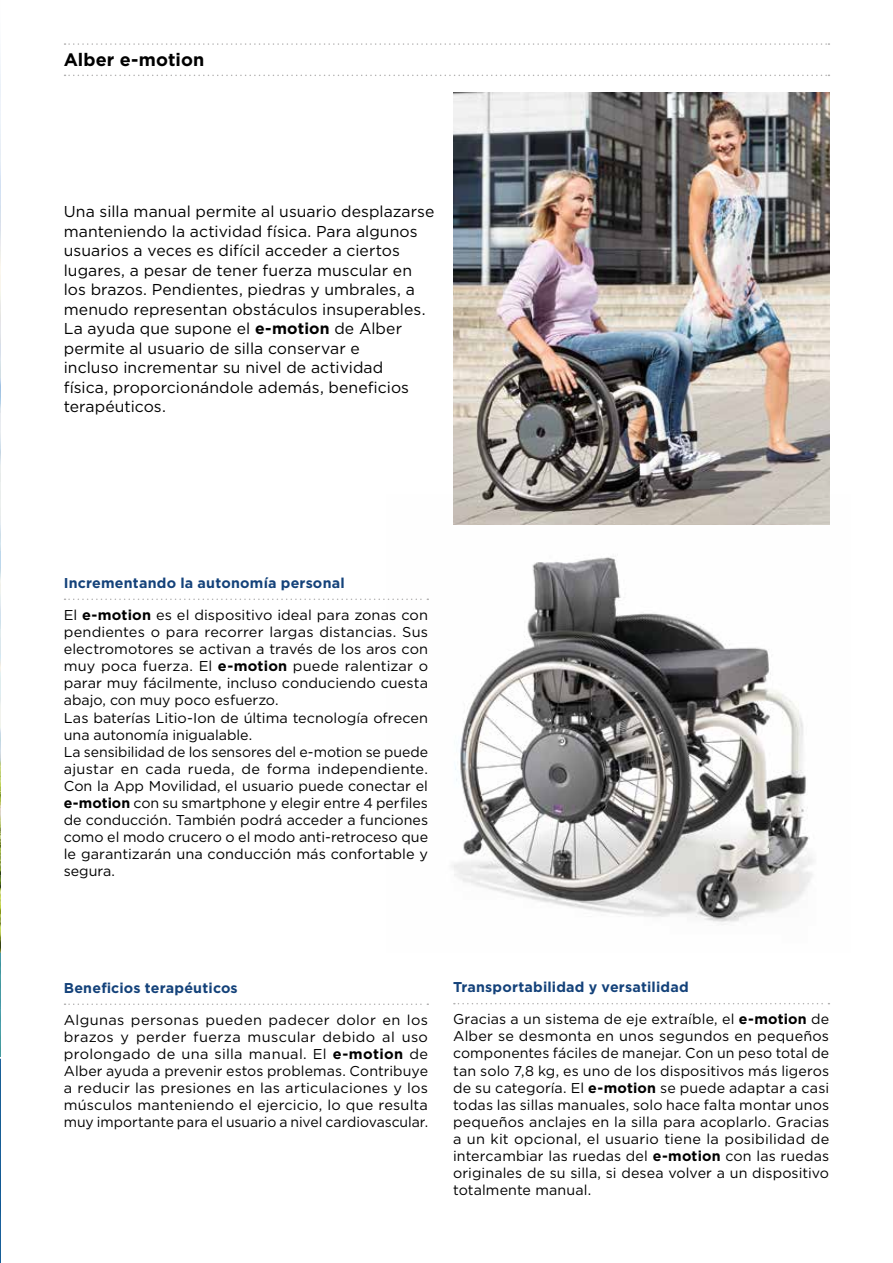
<style>
.page{position:relative;width:893px;height:1263px;background:#fff}
.page>*{position:absolute;margin:0;border:0;box-sizing:border-box;transform-origin:0 0}
.t1{font:700 18px "Gotham";letter-spacing:.005em;color:#000}
.t2{font:15.75px/19.5px "Gotham";letter-spacing:.005em;color:#000}
.t3{font:14.25px/17.1px "Gotham";color:#000;text-align:justify}
.t4{font:700 14.25px "Gotham";letter-spacing:.015em;color:#14427a}
.s1{font-weight:700}
</style>
<div class="page">
<img style="left:0;top:266px;width:1px;height:684px">
<svg style="left:0;top:56px;width:1px;height:210px"></svg>
<svg style="left:0;top:950px;width:1px;height:313px"></svg>
<img style="left:428px;top:495px;width:402px;height:430px">
<svg style="left:65px;top:43px;width:764px;height:2px"></svg>
<svg style="left:65px;top:75px;width:764px;height:1px"></svg>
<svg style="left:65px;top:598px;width:363px;height:2px"></svg>
<img style="left:453px;top:92px;width:376px;height:432px">
<svg style="left:65px;top:1003px;width:363px;height:2px"></svg>
<svg style="left:454px;top:1003px;width:375px;height:1px"></svg>
<p class="t1" style="left:64px;top:48px;width:142px">Alber e-motion</p>
<p class="t2" style="left:64px;top:202px;width:372px">Una silla manual permite al usuario desplazarse manteniendo la actividad física. Para algunos usuarios a veces es difícil acceder a ciertos lugares, a pesar de tener fuerza muscular en los brazos. Pendientes, piedras y umbrales, a menudo representan obstáculos insuperables.<br>La ayuda que supone el <span class="s1">e-motion</span> de Alber permite al usuario de silla conservar e<br>incluso incrementar su nivel de actividad<br>física, proporcionándole además, beneficios terapéuticos.</p>
<p class="t4" style="left:64px;top:573px;width:282px">Incrementando la autonomía personal</p>
<p class="t3" style="left:64px;top:606px;width:366px;text-align:left">El <span class="s1">e-motion</span> es el dispositivo ideal para zonas con pendientes o para recorrer largas distancias. Sus electromotores se activan a través de los aros con muy poca fuerza. El <span class="s1">e-motion</span> puede ralentizar o parar muy fácilmente, incluso conduciendo cuesta abajo, con muy poco esfuerzo.<br>Las baterías Litio-Ion de última tecnología ofrecen una autonomía inigualable.<br>La sensibilidad de los sensores del e-motion se puede ajustar en cada rueda, de forma independiente.<br>Con la App Movilidad, el usuario puede conectar el <span class="s1">e-motion</span> con su smartphone y elegir entre 4 perfiles de conducción. También podrá acceder a funciones como el modo crucero o el modo anti-retroceso que le garantizarán una conducción más confortable y segura.</p>
<p class="t4" style="left:64px;top:978px;width:176px">Beneficios terapéuticos</p>
<p class="t3" style="left:64px;top:1011px;width:366px">Algunas personas pueden padecer dolor en los brazos y perder fuerza muscular debido al uso prolongado de una silla manual. El <span class="s1">e-motion</span> de Alber ayuda a prevenir estos problemas. Contribuye a reducir las presiones en las articulaciones y los músculos manteniendo el ejercicio, lo que resulta muy importante para el usuario a nivel cardiovascular.</p>
<p class="t4" style="left:453px;top:978px;width:237px">Transportabilidad y versatilidad</p>
<p class="t3" style="left:453px;top:1010px;width:378px">Gracias a un sistema de eje extraíble, el <span class="s1">e-motion</span> de Alber se desmonta en unos segundos en pequeños componentes fáciles de manejar. Con un peso total de tan solo 7,8 kg, es uno de los dispositivos más ligeros de su categoría. El <span class="s1">e-motion</span> se puede adaptar a casi todas las sillas manuales, solo hace falta montar unos pequeños anclajes en la silla para acoplarlo. Gracias a un kit opcional, el usuario tiene la posibilidad de intercambiar las ruedas del <span class="s1">e-motion</span> con las ruedas originales de su silla, si desea volver a un dispositivo totalmente manual.</p>
</div>
